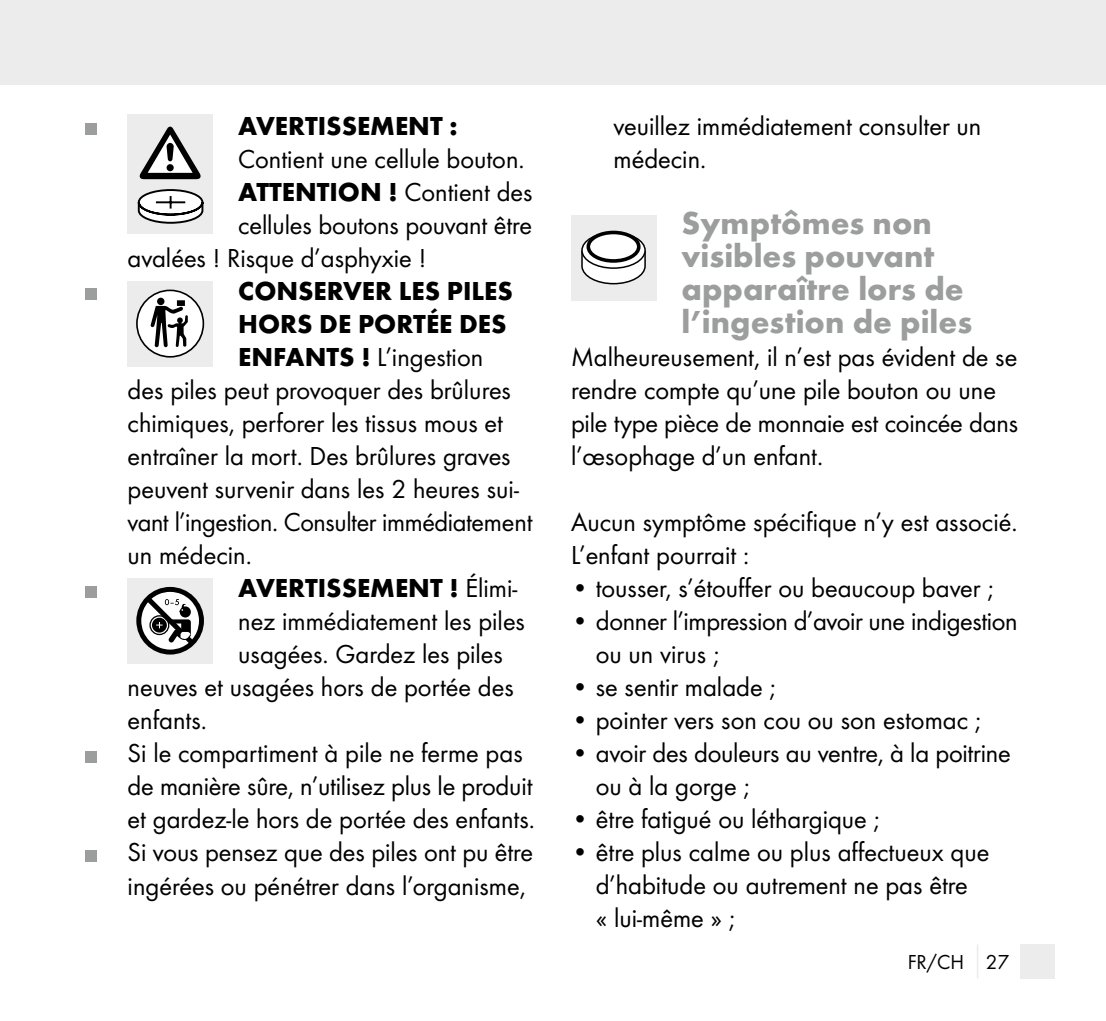
<style>
.page{position:relative;width:1106px;height:1021px;background:#fff}
.page>*{position:absolute;margin:0;border:0;box-sizing:border-box;transform-origin:0 0}
.t1{font:700 33px/33px "Futura";color:#9c9d9d}
.t2{font:27px/33px "Futura Boo";color:#000}
.t3{font:700 27px/33px "Futura";color:#000}
.t4{font:21px "Futura Boo";color:#000}
.s1{font-family:"Futura";font-weight:700}
.s2{font-family:"Futura Boo";font-weight:400}
</style>
<div class="page">
<div style="left:0;top:0;width:1106px;height:85px;background:#ececec"></div>
<div style="left:1020px;top:944px;width:34px;height:34px;background:#ececec"></div>
<hr style="left:976px;top:944px;width:2px;height:34px;background:#ececec">
<div style="left:85px;top:124px;width:11px;height:11px;background:#9c9d9d"></div>
<div style="left:128px;top:115px;width:85px;height:119px;background:#ececec"></div>
<svg style="left:140px;top:127px;width:60px;height:52px"></svg>
<svg style="left:137px;top:189px;width:67px;height:35px"></svg>
<div style="left:85px;top:289px;width:11px;height:11px;background:#9c9d9d"></div>
<div style="left:128px;top:281px;width:85px;height:85px;background:#ececec"></div>
<svg style="left:136px;top:289px;width:68px;height:68px"></svg>
<div style="left:85px;top:586px;width:11px;height:11px;background:#9c9d9d"></div>
<div style="left:128px;top:578px;width:85px;height:85px;background:#ececec"></div>
<svg style="left:136px;top:587px;width:68px;height:67px"></svg>
<div style="left:85px;top:751px;width:11px;height:11px;background:#9c9d9d"></div>
<div style="left:85px;top:850px;width:11px;height:11px;background:#9c9d9d"></div>
<div style="left:571px;top:215px;width:85px;height:85px;background:#ececec"></div>
<svg style="left:581px;top:254px;width:65px;height:31px"></svg>
<svg style="left:582px;top:233px;width:63px;height:35px"></svg>
<div style="left:581px;top:232px;width:65px;height:37px;border:2px solid #000;border-radius:50%"></div>
<div style="left:588px;top:232px;width:50px;height:29px;background:#fff;border-radius:50%"></div>
<div style="left:586px;top:231px;width:54px;height:32px;border:4px solid #000;border-radius:50%"></div>
<p class="t3" style="left:238px;top:109px;width:221px">AVERTISSEMENT :</p>
<p class="t2" style="left:238px;top:142px;width:288px">Contient une cellule bouton.</p>
<p class="t2" style="left:238px;top:175px;width:296px"><span class="s1">ATTENTION !</span> Contient des</p>
<p class="t2" style="left:238px;top:208px;width:295px">cellules boutons pouvant être</p>
<p class="t2" style="left:128px;top:241px;width:300px">avalées ! Risque d’asphyxie !</p>
<p class="t3" style="left:238px;top:274px;width:276px">CONSERVER LES PILES<br>HORS DE PORTÉE DES</p>
<p class="t2" style="left:128px;top:340px;width:407px;text-indent:111px"><span class="s1">ENFANTS !</span> L’ingestion<br>des piles peut provoquer des brûlures chimiques, perforer les tissus mous et entraîner la mort. Des brûlures graves peuvent survenir dans les 2 heures sui&shy;vant l’ingestion. Consulter immédiatement un médecin.</p>
<p class="t3" style="left:238px;top:571px;width:280px">AVERTISSEMENT ! <span class="s2">Élimi-</span></p>
<p class="t2" style="left:238px;top:604px;width:288px">nez immédiatement les piles</p>
<p class="t2" style="left:238px;top:637px;width:266px">usagées. Gardez les piles</p>
<p class="t2" style="left:128px;top:670px;width:388px">neuves et usagées hors de portée des</p>
<p class="t2" style="left:128px;top:703px;width:81px">enfants.</p>
<p class="t2" style="left:128px;top:736px;width:397px">Si le compartiment à pile ne ferme pas</p>
<p class="t2" style="left:128px;top:769px;width:407px">de manière sûre, n’utilisez plus le produit</p>
<p class="t2" style="left:128px;top:802px;width:409px">et gardez-le hors de portée des enfants.</p>
<p class="t2" style="left:128px;top:835px;width:407px">Si vous pensez que des piles ont pu être</p>
<p class="t2" style="left:128px;top:868px;width:400px">ingérées ou pénétrer dans l’organisme,</p>
<p class="t2" style="left:613px;top:109px;width:369px">veuillez immédiatement consulter un médecin.</p>
<p class="t1" style="left:681px;top:206px;width:292px">Symptômes non visibles pouvant apparaître lors de l’ingestion de piles</p>
<p class="t2" style="left:571px;top:340px;width:449px">Malheureusement, il n’est pas évident de se rendre compte qu’une pile bouton ou une pile type pièce de monnaie est coincée dans l’œsophage d’un enfant.</p>
<p class="t2" style="left:571px;top:505px;width:448px">Aucun symptôme spécifique n’y est associé.<br>L’enfant pourrait :</p>
<p class="t2" style="left:571px;top:571px;width:424px">• tousser, s’étouffer ou beaucoup baver ;</p>
<p class="t2" style="left:596px;top:604px;width:423px;text-indent:-25px">• donner l’impression d’avoir une indigestion ou un virus ;</p>
<p class="t2" style="left:571px;top:670px;width:206px">• se sentir malade ;</p>
<p class="t2" style="left:571px;top:703px;width:411px">• pointer vers son cou ou son estomac ;</p>
<p class="t2" style="left:596px;top:736px;width:416px;text-indent:-25px">• avoir des douleurs au ventre, à la poitrine ou à la gorge ;</p>
<p class="t2" style="left:571px;top:802px;width:310px">• être fatigué ou léthargique ;</p>
<p class="t2" style="left:596px;top:835px;width:395px;text-indent:-25px">• être plus calme ou plus affectueux que d’habitude ou autrement ne pas être<br>« lui-même » ;</p>
<p class="t4" style="left:907px;top:949px;width:103px">FR/CH 27</p>
</div>
